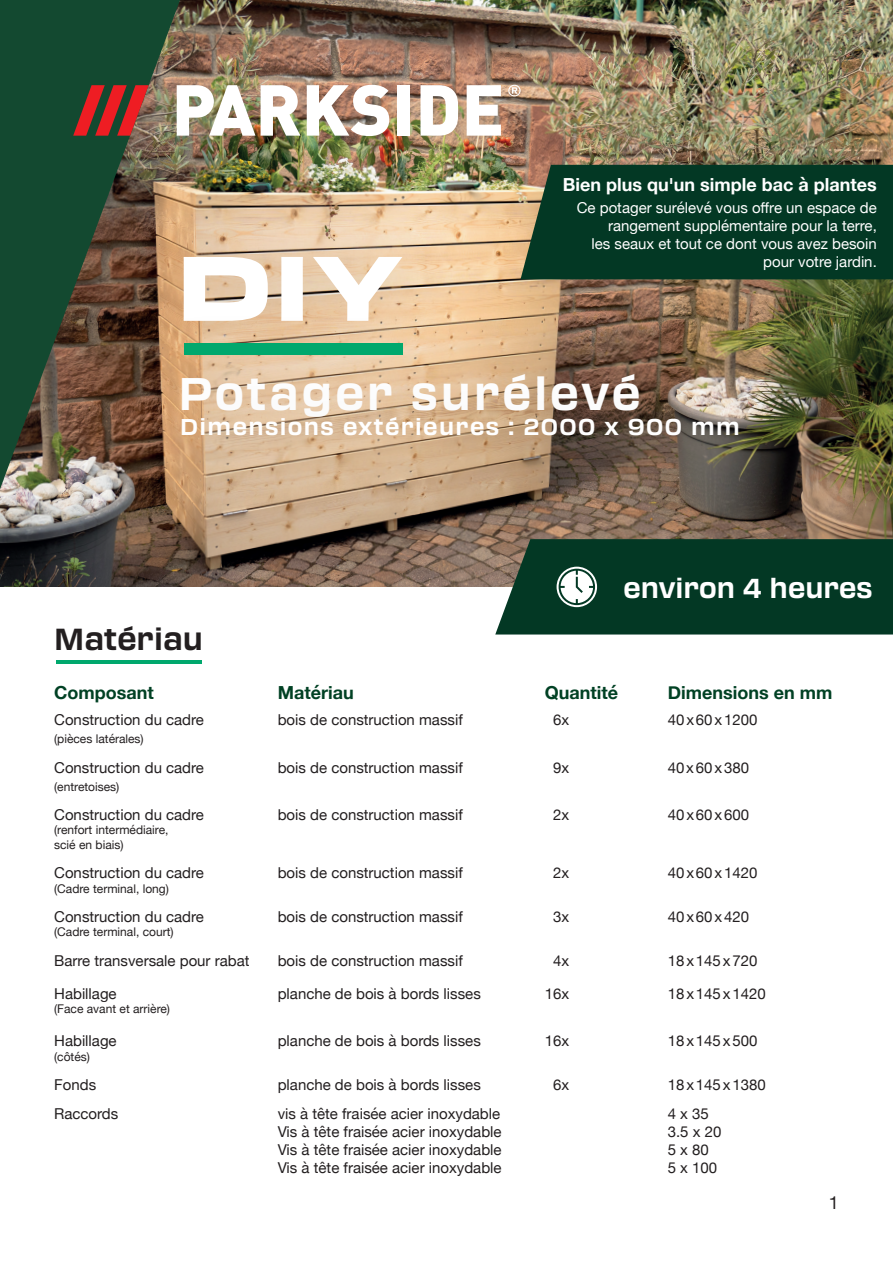
<style>
.page{position:relative;width:893px;height:1263px;background:#fff}
.page>*{position:absolute;margin:0;border:0;box-sizing:border-box;transform-origin:0 0}
.t1{font:900 expanded 90px "Transducer";color:#fff}
.t2{font:700 45px "Transducer";letter-spacing:.06em;color:#fff}
.t3{font:700 30px "Transducer";color:#231f20}
.t4{font:700 27px "Transducer";color:#fff}
.t5{font:700 22.5px "Transducer";letter-spacing:.06em;color:#fff}
.t6{font:700 18px "Helvetica Neue";color:#014124}
.t7{font:700 18px "Helvetica Neue";color:#fff}
.t8{font:18px "Helvetica Neue";color:#231f20}
.t9{font:15px "Helvetica Neue";color:#231f20}
.t10{font:15px/18px "Helvetica Neue";color:#fff;text-align:right}
.t11{font:15px "Helvetica Neue";letter-spacing:.06em;color:#231f20}
.t12{font:12px/14.4px "Helvetica Neue";color:#231f20}
</style>
<div class="page">
<img style="left:0;top:0;width:893px;height:587px">
<svg style="left:0;top:0;width:180px;height:489px;background:#34513a"></svg>
<svg style="left:73px;top:85px;width:76px;height:51px;background:#91372f"></svg>
<img style="left:177px;top:85px;width:78px;height:51px">
<svg style="left:261px;top:85px;width:39px;height:51px"></svg>
<svg style="left:307px;top:85px;width:82px;height:51px"></svg>
<div style="left:397px;top:85px;width:13px;height:51px;background:#fff"></div>
<svg style="left:420px;top:85px;width:39px;height:51px"></svg>
<svg style="left:467px;top:85px;width:34px;height:51px"></svg>
<svg style="left:508px;top:85px;width:13px;height:11px"></svg>
<div style="left:106px;top:179px;width:363px;height:220px;background:#311405;opacity:.3"></div>
<div style="left:107px;top:302px;width:605px;height:189px;background:#2e1104;opacity:.3"></div>
<div style="left:113px;top:342px;width:693px;height:170px;background:#2e1104;opacity:.3"></div>
<div style="left:184px;top:343px;width:219px;height:11px;background:#00a86d"></div>
<hr style="left:57px;top:660px;width:145px;height:4px;background:#00a86d">
<div style="left:520px;top:165px;width:373px;height:114px;background:#033824"></div>
<svg style="left:495px;top:539px;width:398px;height:95px;background:#11412e"></svg>
<h1 class="t1" style="left:179px;top:218px;width:225px">DIY</h1>
<p class="t7" style="left:563px;top:170px;width:315px">Bien plus qu'un simple bac à plantes</p>
<p class="t10" style="left:577px;top:199px;width:302px">Ce potager surélevé vous offre un espace de rangement supplémentaire pour la terre,<br>les seaux et tout ce dont vous avez besoin pour votre jardin.</p>
<h2 class="t2" style="left:179px;top:362px;width:463px">Potager surélevé</h2>
<h3 class="t5" style="left:180px;top:411px;width:561px">Dimensions extérieures : 2000 x 900 mm</h3>
<h3 class="t4" style="left:623px;top:569px;width:251px">environ 4 heures</h3>
<h3 class="t3" style="left:54px;top:618px;width:150px">Matériau</h3>
<p class="t6" style="left:54px;top:678px;width:101px">Composant</p>
<p class="t6" style="left:278px;top:678px;width:77px">Matériau</p>
<p class="t6" style="left:545px;top:678px;width:75px">Quantité</p>
<p class="t6" style="left:668px;top:678px;width:166px">Dimensions en mm</p>
<p class="t9" style="left:54px;top:709px;width:151px">Construction du cadre</p>
<p class="t9" style="left:278px;top:709px;width:187px">bois de construction massif</p>
<p class="t9" style="left:553px;top:709px;width:18px">6x</p>
<p class="t9" style="left:668px;top:709px;width:91px">40x60x1200</p>
<p class="t12" style="left:54px;top:732px;width:91px">(pièces latérales)</p>
<p class="t9" style="left:54px;top:756px;width:151px">Construction du cadre</p>
<p class="t9" style="left:278px;top:756px;width:187px">bois de construction massif</p>
<p class="t9" style="left:553px;top:756px;width:18px">9x</p>
<p class="t11" style="left:668px;top:756px;width:83px">40x60x380</p>
<p class="t12" style="left:54px;top:780px;width:67px">(entretoises)</p>
<p class="t9" style="left:54px;top:804px;width:151px">Construction du cadre</p>
<p class="t9" style="left:278px;top:804px;width:187px">bois de construction massif</p>
<p class="t9" style="left:553px;top:804px;width:18px">2x</p>
<p class="t11" style="left:668px;top:804px;width:83px">40x60x600</p>
<p class="t12" style="left:54px;top:824px;width:116px">(renfort intermédiaire, scié en biais)</p>
<p class="t9" style="left:54px;top:862px;width:151px">Construction du cadre</p>
<p class="t9" style="left:278px;top:862px;width:187px">bois de construction massif</p>
<p class="t9" style="left:553px;top:862px;width:18px">2x</p>
<p class="t9" style="left:668px;top:862px;width:91px">40x60x1420</p>
<p class="t12" style="left:54px;top:882px;width:116px">(Cadre terminal, long)</p>
<p class="t9" style="left:54px;top:906px;width:151px">Construction du cadre</p>
<p class="t9" style="left:278px;top:906px;width:187px">bois de construction massif</p>
<p class="t9" style="left:553px;top:906px;width:18px">3x</p>
<p class="t11" style="left:668px;top:906px;width:83px">40x60x420</p>
<p class="t12" style="left:54px;top:926px;width:121px">(Cadre terminal, court)</p>
<p class="t9" style="left:54px;top:950px;width:197px">Barre transversale pour rabat</p>
<p class="t9" style="left:278px;top:950px;width:187px">bois de construction massif</p>
<p class="t9" style="left:553px;top:950px;width:18px">4x</p>
<p class="t9" style="left:668px;top:950px;width:91px">18x145x720</p>
<p class="t9" style="left:54px;top:983px;width:64px">Habillage</p>
<p class="t9" style="left:278px;top:983px;width:205px">planche de bois à bords lisses</p>
<p class="t9" style="left:545px;top:983px;width:26px">16x</p>
<p class="t9" style="left:668px;top:983px;width:100px">18x145x1420</p>
<p class="t12" style="left:54px;top:1002px;width:117px">(Face avant et arrière)</p>
<p class="t9" style="left:54px;top:1030px;width:64px">Habillage</p>
<p class="t9" style="left:278px;top:1030px;width:205px">planche de bois à bords lisses</p>
<p class="t9" style="left:545px;top:1030px;width:26px">16x</p>
<p class="t9" style="left:668px;top:1030px;width:91px">18x145x500</p>
<p class="t12" style="left:54px;top:1050px;width:37px">(côtés)</p>
<p class="t9" style="left:54px;top:1074px;width:43px">Fonds</p>
<p class="t9" style="left:278px;top:1074px;width:205px">planche de bois à bords lisses</p>
<p class="t9" style="left:553px;top:1074px;width:18px">6x</p>
<p class="t9" style="left:668px;top:1074px;width:100px">18x145x1380</p>
<p class="t9" style="left:54px;top:1103px;width:66px">Raccords</p>
<p class="t9" style="left:278px;top:1103px;width:224px">vis à tête fraisée acier inoxydable</p>
<p class="t9" style="left:668px;top:1103px;width:43px">4 x 35</p>
<p class="t9" style="left:278px;top:1121px;width:225px">Vis à tête fraisée acier inoxydable</p>
<p class="t9" style="left:668px;top:1121px;width:55px">3.5 x 20</p>
<p class="t9" style="left:278px;top:1139px;width:225px">Vis à tête fraisée acier inoxydable</p>
<p class="t9" style="left:668px;top:1139px;width:43px">5 x 80</p>
<p class="t9" style="left:278px;top:1157px;width:225px">Vis à tête fraisée acier inoxydable</p>
<p class="t9" style="left:668px;top:1157px;width:51px">5 x 100</p>
<p class="t8" style="left:829px;top:1189px;width:12px">1</p>
</div>
